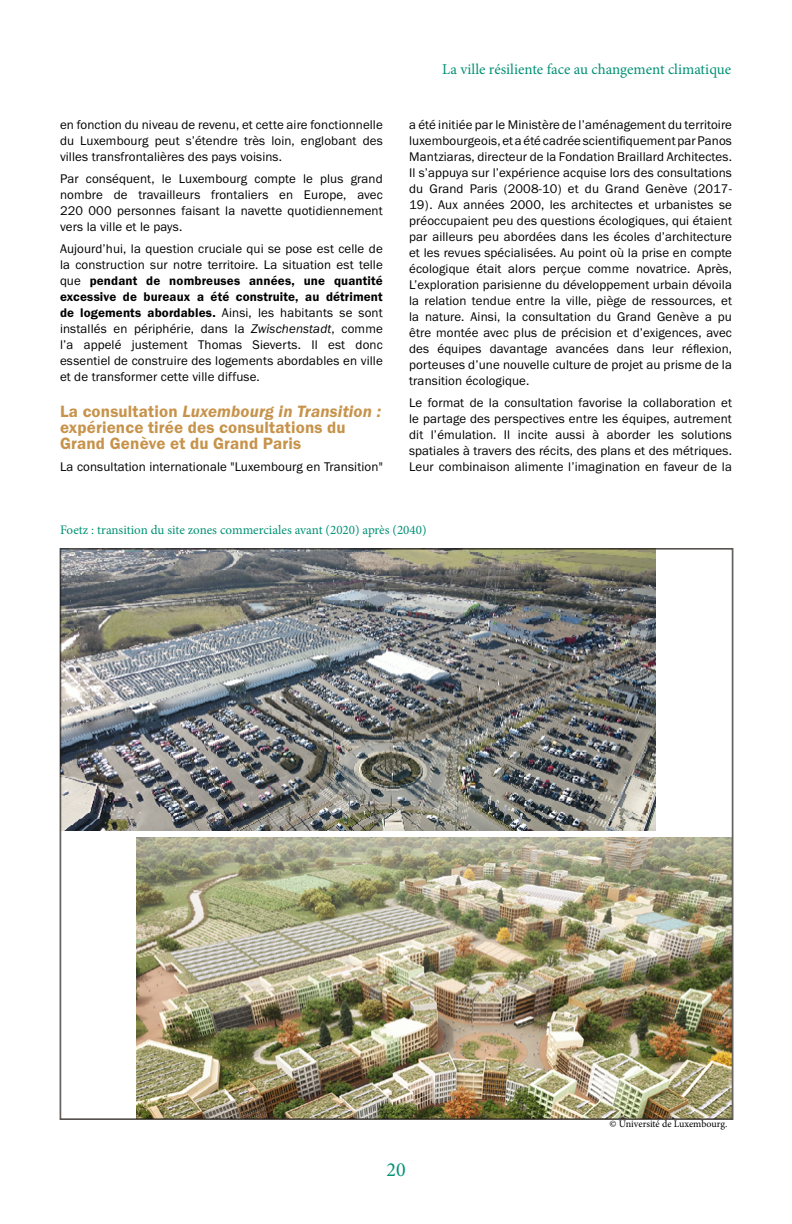
<style>
.page{position:relative;width:792px;height:1224px;background:#fff}
.page>*{position:absolute;margin:0;border:0;box-sizing:border-box;transform-origin:0 0}
.t1{font:20px "Minion Pro";color:#029175}
.t2{font:17px/16px "Franklin Gothic URW Dem";letter-spacing:.01em;color:#c7934b}
.t3{font:17px "Franklin Gothic URW Dem Ita";letter-spacing:.01em;color:#c7934b}
.t4{font:15px "Minion Pro";color:#029175}
.t5{font:13px/16px "Franklin Gothic URW Boo";letter-spacing:.01em;color:#000;text-align:justify}
.t6{font:13px/16px "Franklin Gothic URW Dem";letter-spacing:.01em;color:#000}
.t7{font:13px "Minion Pro";color:#029175}
.t8{font:10px "Minion Pro";letter-spacing:-.005em;color:#000}
.s1{font-family:"Franklin Gothic URW Boo"}
.s2{font-family:"Franklin Gothic URW Dem"}
.s3{font-family:"Franklin Gothic URW Boo Ita"}
</style>
<div class="page">
<img style="left:60px;top:548px;width:673px;height:572px">
<p class="t5" style="left:60px;top:116px;width:324px">en fonction du niveau de revenu, et cette aire fonctionnelle du Luxembourg peut s’étendre très loin, englobant des villes transfrontalières des pays voisins.</p>
<p class="t5" style="left:60px;top:170px;width:324px">Par conséquent, le Luxembourg compte le plus grand nombre de travailleurs frontaliers en Europe, avec 220 000 personnes faisant la navette quotidiennement vers la ville et le pays.</p>
<p class="t5" style="left:60px;top:240px;width:324px">Aujourd’hui, la question cruciale qui se pose est celle de la construction sur notre territoire. La situation est telle</p>
<p class="t6" style="left:60px;top:272px;width:324px"><span class="s1">que</span> pendant de nombreuses années, une quantité excessive de bureaux a été construite, au détriment</p>
<p class="t5" style="left:60px;top:304px;width:324px"><span class="s2">de logements abordables.</span> Ainsi, les habitants se sont installés en périphérie, dans la <span class="s3">Zwischenstadt</span>, comme l’a appelé justement Thomas Sieverts. Il est donc essentiel de construire des logements abordables en ville et de transformer cette ville diffuse.</p>
<h2 class="t3" style="left:60px;top:400px;width:323px"><span class="s2">La consultation</span> Luxembourg in Transition :</h2>
<h2 class="t2" style="left:60px;top:419px;width:287px">expérience tirée des consultations du<br>Grand Genève et du Grand Paris</h2>
<p class="t5" style="left:60px;top:458px;width:324px">La consultation internationale "Luxembourg en Transition"</p>
<p class="t4" style="left:442px;top:59px;width:291px">La ville résiliente face au changement climatique</p>
<p class="t5" style="left:409px;top:116px;width:324px">a été initiée par le Ministère de l’aménagement du territoire luxembourgeois, et a été cadrée scientifiquement par Panos Mantziaras, directeur de la Fondation Braillard Architectes.<br>Il s’appuya sur l’expérience acquise lors des consultations du Grand Paris (2008-10) et du Grand Genève (2017- 19). Aux années 2000, les architectes et urbanistes se préoccupaient peu des questions écologiques, qui étaient par ailleurs peu abordées dans les écoles d’architecture et les revues spécialisées. Au point où la prise en compte écologique était alors perçue comme novatrice. Après, L’exploration parisienne du développement urbain dévoila la relation tendue entre la ville, piège de ressources, et la nature. Ainsi, la consultation du Grand Genève a pu être montée avec plus de précision et d’exigences, avec des équipes davantage avancées dans leur réflexion, porteuses d’une nouvelle culture de projet au prisme de la transition écologique.</p>
<p class="t5" style="left:409px;top:394px;width:324px">Le format de la consultation favorise la collaboration et le partage des perspectives entre les équipes, autrement dit l’émulation. Il incite aussi à aborder les solutions spatiales à travers des récits, des plans et des métriques.<br>Leur combinaison alimente l’imagination en faveur de la</p>
<p class="t7" style="left:60px;top:521px;width:368px">Foetz : transition du site zones commerciales avant (2020) après (2040)</p>
<h1 class="t1" style="left:386px;top:1156px;width:21px">20</h1>
<p class="t8" style="left:610px;top:1117px;width:119px">© Université de Luxembourg.</p>
</div>
